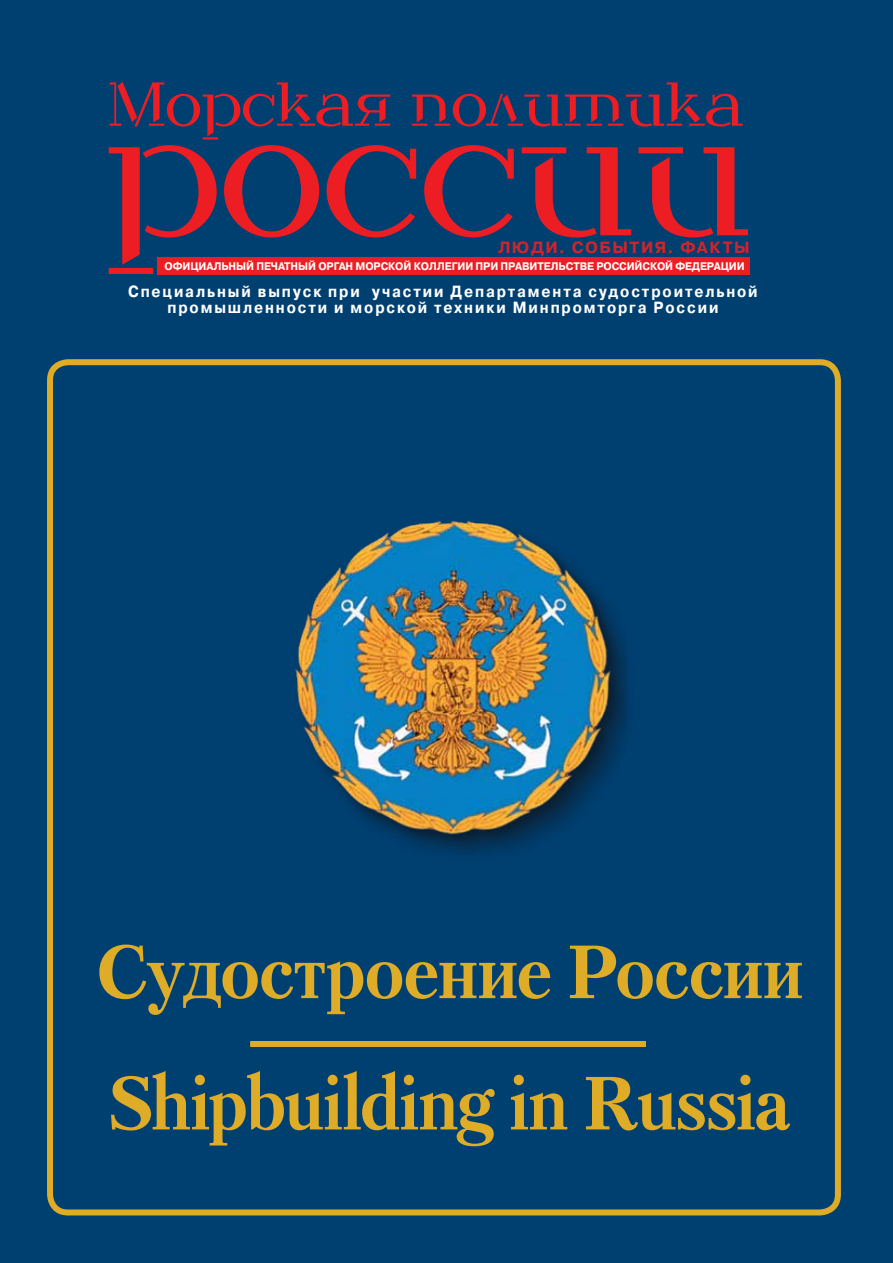
<style>
.page{position:relative;width:893px;height:1263px;background:#004071}
.page>*{position:absolute;margin:0;border:0;box-sizing:border-box;transform-origin:0 0}
.t1{font:700 75px/131.2px "Petersburg C";letter-spacing:-.025em;color:#deac27;scale:.96 1}
.t2{font:700 16.2px/16.2px "Pragmatica C";letter-spacing:.13em;color:#fff;text-align:center;scale:.9 1}
.t3{font:700 16.2px "Pragmatica C";letter-spacing:.095em;color:#d2232a}
.t4{font:700 10.95px "Pragmatica C";letter-spacing:-.01em;color:#fff;scale:.95 1}
</style>
<div class="page">
<div style="left:295px;top:520px;width:344px;height:347px;background:#004071"></div>
<img style="left:277px;top:489px;width:349px;height:366px">
<div style="left:157px;top:257px;width:592px;height:18px;background:#ed1d24"></div>
<svg style="left:110px;top:82px;width:633px;height:57px;background:#2c3962"></svg>
<svg style="left:109px;top:145px;width:639px;height:129px;background:#543355"></svg>
<div style="left:47px;top:359px;width:794px;height:856px;border:6px solid #deac27;border-radius:18px"></div>
<div style="left:250px;top:1041px;width:396px;height:6px;background:#deac27"></div>
<p class="t3" style="left:498px;top:239px;width:253px">ЛЮДИ. СОБЫТИЯ. ФАКТЫ</p>
<p class="t2" style="left:128px;top:283px;width:701px">Специальный выпуск при участии Департамента судостроительной промышленности и морской техники Минпромторга России</p>
<p class="t4" style="left:165px;top:261px;width:612px">ОФИЦИАЛЬНЫЙ ПЕЧАТНЫЙ ОРГАН МОРСКОЙ КОЛЛЕГИИ ПРИ ПРАВИТЕЛЬСТВЕ РОССИЙСКОЙ ФЕДЕРАЦИИ</p>
<h1 class="t1" style="left:96px;top:905px;width:739px">Судостроение России<br>Shipbuilding in Russia</h1>
</div>
